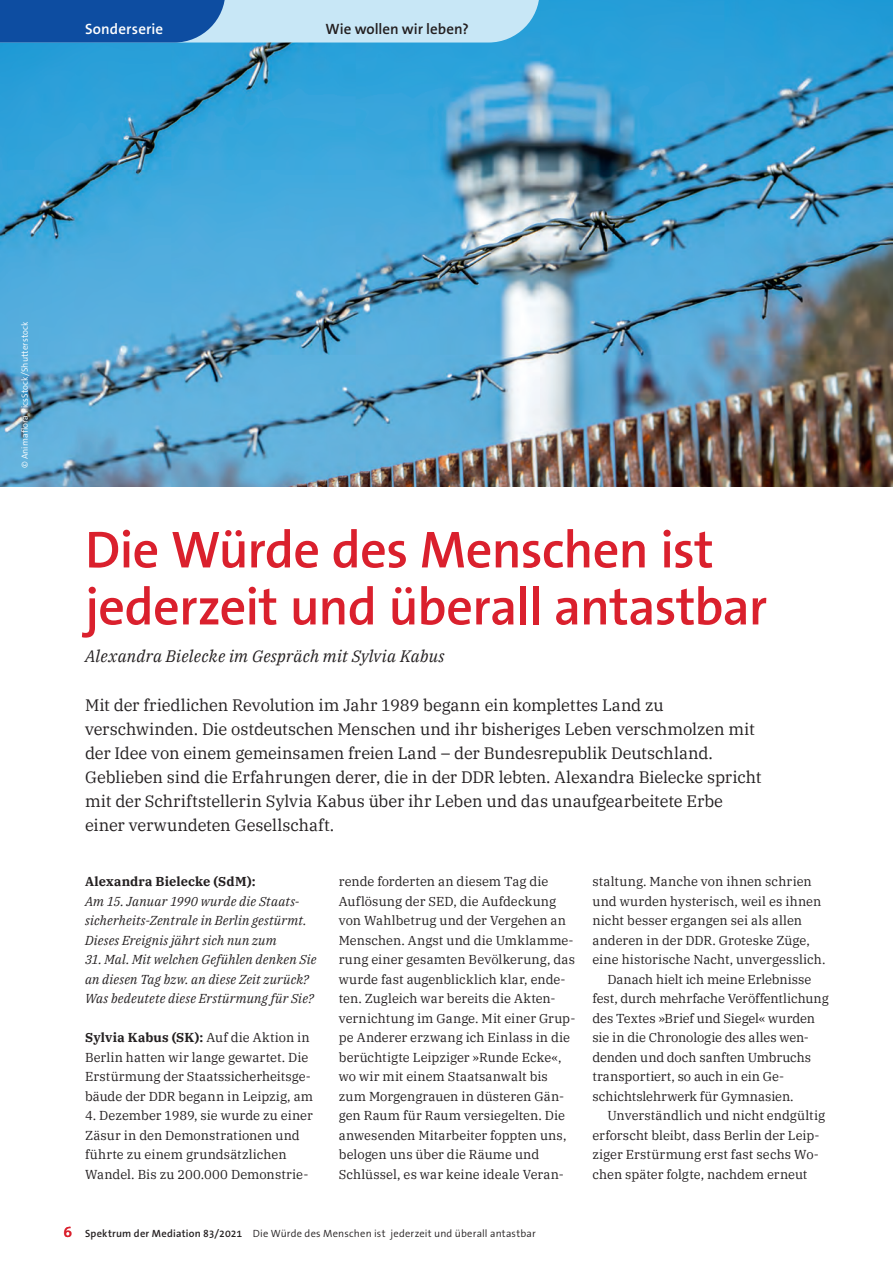
<style>
.page{position:relative;width:893px;height:1263px;background:#fff}
.page>*{position:absolute;margin:0;border:0;box-sizing:border-box;transform-origin:0 0}
.t1{font:600 52.5px/57px "The Sans Os F";letter-spacing:-.015em;color:#da202d}
.t2{font:16.5px/24px "IBM Plex Serif";letter-spacing:-.01em;color:#231f20}
.t3{font:italic 16.5px "IBM Plex Serif";letter-spacing:.01em;color:#231f20}
.t4{font:600 15px "The Sans Os F";color:#231f20}
.t5{font:600 15px "The Sans Os F";letter-spacing:.01em;color:#fff}
.t6{font:12.9px/19.5px "IBM Plex Serif";color:#231f20}
.t7{font:italic 12.9px/19.5px "IBM Plex Serif";letter-spacing:.01em;color:#231f20}
.t8{font:700 12.9px "IBM Plex Serif";letter-spacing:.01em;color:#231f20}
.t9{font:300 10.5px "The Sans Os F";letter-spacing:.015em;color:#231f20}
.t10{font:300 9px "The Sans Os F";letter-spacing:.01em;color:#fff}
.s1{font-weight:700}
.s2{font-weight:600;font-size:15px;color:#da202d}
.s3{font-weight:600}
</style>
<div class="page">
<img style="left:0;top:0;width:893px;height:487px">
<svg style="left:0;top:0;width:540px;height:43px;background:#79a8d3"></svg>
<p class="t5" style="left:85px;top:19px;width:80px">Sonderserie</p>
<p class="t4" style="left:326px;top:19px;width:145px">Wie wollen wir leben?</p>
<p class="t10" style="left:19px;top:468px;width:148px;rotate:-90deg">© Animaflora PicsStock/Shutterstock</p>
<h1 class="t1" style="left:85px;top:522px;width:684px">Die Würde des Menschen ist jederzeit und überall antastbar</h1>
<p class="t3" style="left:85px;top:644px;width:361px">Alexandra Bielecke im Gespräch mit Sylvia Kabus</p>
<p class="t2" style="left:85px;top:692px;width:678px">Mit der friedlichen Revolution im Jahr 1989 begann ein komplettes Land zu verschwinden. Die ostdeutschen Menschen und ihr bisheriges Leben verschmolzen mit der Idee von einem gemeinsamen freien Land – der Bundesrepublik Deutschland.<br>Geblieben sind die Erfahrungen derer, die in der DDR lebten. Alexandra Bielecke spricht mit der Schriftstellerin Sylvia Kabus über ihr Leben und das unaufgearbeitete Erbe einer verwundeten Gesellschaft.</p>
<p class="t8" style="left:85px;top:871px;width:172px">Alexandra Bielecke (SdM):</p>
<p class="t7" style="left:85px;top:890px;width:223px">Am 15. Januar 1990 wurde die Staats&shy;sicherheits-Zentrale in Berlin gestürmt.<br>Dieses Ereignis jährt sich nun zum</p>
<p class="t7" style="left:85px;top:949px;width:233px">31. Mal. Mit welchen Gefühlen denken Sie an diesen Tag bzw. an diese Zeit zurück?<br>Was bedeutete diese Erstürmung für Sie?</p>
<p class="t6" style="left:85px;top:1027px;width:230px"><span class="s1">Sylvia Kabus (SK):</span> Auf die Aktion in Berlin hatten wir lange gewartet. Die Erstürmung der Staatssicherheitsge&shy;bäude der DDR begann in Leipzig, am</p>
<p class="t6" style="left:85px;top:1105px;width:229px">4. Dezember 1989, sie wurde zu einer Zäsur in den Demonstrationen und führte zu einem grundsätzlichen Wandel. Bis zu 200.000 Demonstrie-</p>
<p class="t6" style="left:339px;top:871px;width:238px">rende forderten an diesem Tag die Auflösung der SED, die Aufdeckung von Wahlbetrug und der Vergehen an Menschen. Angst und die Umklamme&shy;rung einer gesamten Bevölkerung, das wurde fast augenblicklich klar, ende&shy;ten. Zugleich war bereits die Akten&shy;vernichtung im Gange. Mit einer Grup&shy;pe Anderer erzwang ich Einlass in die berüchtigte Leipziger »Runde Ecke«, wo wir mit einem Staatsanwalt bis zum Morgengrauen in düsteren Gän&shy;gen Raum für Raum versiegelten. Die anwesenden Mitarbeiter foppten uns, belogen uns über die Räume und Schlüssel, es war keine ideale Veran-</p>
<p class="t9" style="left:64px;top:1227px;width:474px"><span class="s2">6</span> <span class="s3">Spektrum der Mediation 83/2021</span> Die Würde des Menschen ist jederzeit und überall antastbar</p>
<p class="t6" style="left:592px;top:871px;width:221px">staltung. Manche von ihnen schrien</p>
<p class="t6" style="left:592px;top:890px;width:230px">und wurden hysterisch, weil es ihnen</p>
<p class="t6" style="left:592px;top:910px;width:211px">nicht besser ergangen sei als allen</p>
<p class="t6" style="left:592px;top:929px;width:219px">anderen in der DDR. Groteske Züge,</p>
<p class="t6" style="left:592px;top:949px;width:235px">eine historische Nacht, unvergesslich.</p>
<p class="t6" style="left:607px;top:968px;width:205px">Danach hielt ich meine Erlebnisse</p>
<p class="t6" style="left:592px;top:988px;width:238px">fest, durch mehrfache Veröffentlichung</p>
<p class="t6" style="left:592px;top:1007px;width:224px">des Textes »Brief und Siegel« wurden</p>
<p class="t6" style="left:592px;top:1027px;width:218px">sie in die Chronologie des alles wen-</p>
<p class="t6" style="left:592px;top:1046px;width:220px">denden und doch sanften Umbruchs</p>
<p class="t6" style="left:592px;top:1066px;width:193px">transportiert, so auch in ein Ge-</p>
<p class="t6" style="left:592px;top:1085px;width:203px">schichtslehrwerk für Gymnasien.</p>
<p class="t6" style="left:607px;top:1105px;width:219px">Unverständlich und nicht endgültig</p>
<p class="t6" style="left:592px;top:1124px;width:229px">erforscht bleibt, dass Berlin der Leip-</p>
<p class="t6" style="left:592px;top:1144px;width:228px">ziger Erstürmung erst fast sechs Wo-</p>
<p class="t6" style="left:592px;top:1163px;width:217px">chen später folgte, nachdem erneut</p>
</div>
